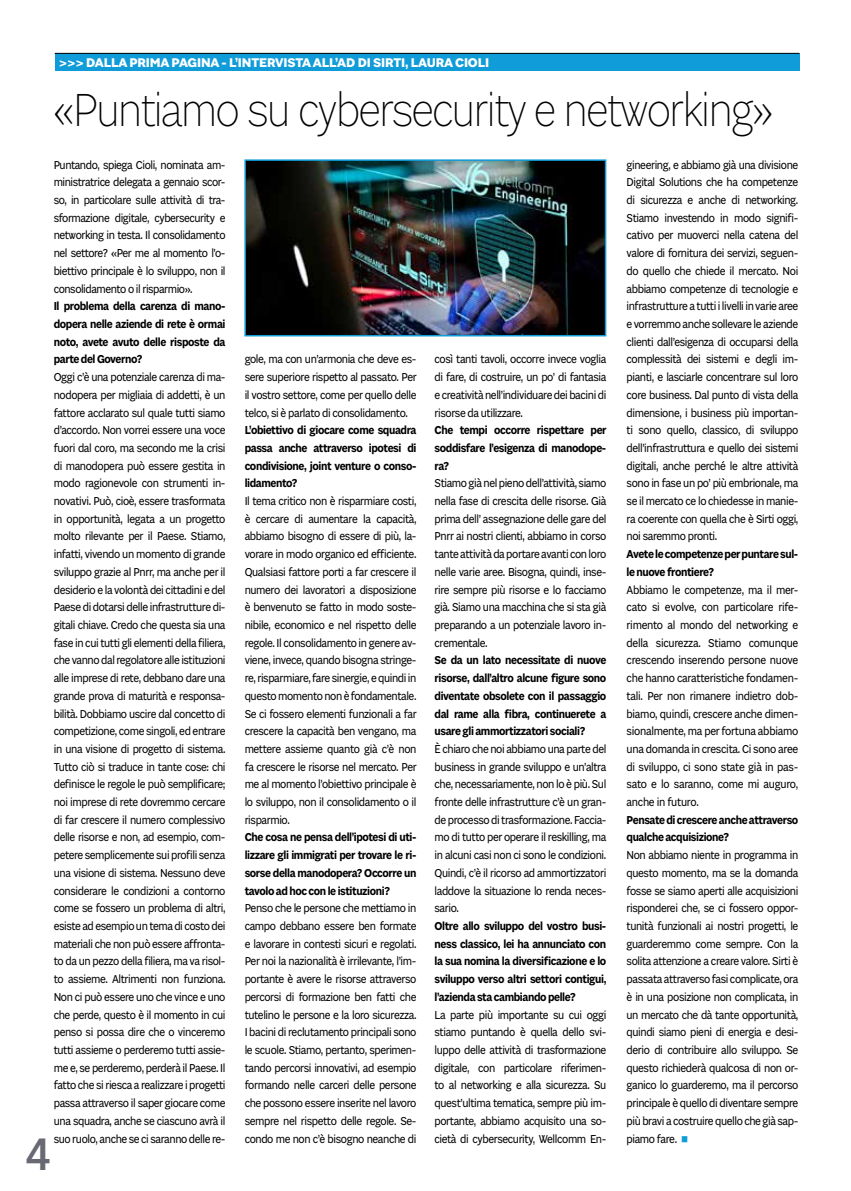
<style>
.page{position:relative;width:851px;height:1191px;background:#fff}
.page>*{position:absolute;margin:0;border:0;box-sizing:border-box;transform-origin:0 0}
.t1{font:300 49.5px "Sole 24 Sans Number";letter-spacing:-.045em;color:#000;scale:.9 1}
.t2{font:600 46.5px "Whitney";color:#686972;scale:.9 1}
.t3{font:700 13.5px "Sole 24 Sans Number";letter-spacing:-.01em;color:#fff}
.t4{font:12.3px/17.7px "Sole 24 Sans Number";letter-spacing:-.035em;color:#000;text-align:justify;scale:.9 1}
.t5{font:600 12.3px/17.7px "Sole 24 Sans Number";letter-spacing:-.035em;color:#000;text-align:justify;scale:.9 1}
.s1{color:#0f9cd8}
</style>
<div class="page">
<div style="left:55px;top:53px;width:744px;height:18px;background:#0f9cd8"></div>
<hr style="left:55px;top:53px;width:744px;height:1px;background:#000">
<img style="left:247px;top:162px;width:356px;height:171px">
<div style="left:244px;top:159px;width:362px;height:177px;border:2px solid #0f9cd8"></div>
<p class="t3" style="left:59px;top:54px;width:431px">&gt;&gt;&gt; DALLA PRIMA PAGINA - L’INTERVISTA ALL’AD DI SIRTI, LAURA CIOLI</p>
<h1 class="t1" style="left:53px;top:83px;width:801px">«Puntiamo su cybersecurity e networking»</h1>
<p class="t4" style="left:54px;top:156px;width:192px">Puntando, spiega Cioli, nominata am&shy;ministratrice delegata a gennaio scor&shy;so, in particolare sulle attività di tra&shy;sformazione digitale, cybersecurity e networking in testa. Il consolidamento nel settore? «Per me al momento l’o&shy;biettivo principale è lo sviluppo, non il consolidamento o il risparmio».</p>
<p class="t5" style="left:54px;top:298px;width:192px">Il problema della carenza di mano&shy;dopera nelle aziende di rete è ormai noto, avete avuto delle risposte da parte del Governo?</p>
<p class="t4" style="left:54px;top:368px;width:192px">Oggi c’è una potenziale carenza di ma&shy;nodopera per migliaia di addetti, è un fattore acclarato sul quale tutti siamo d’accordo. Non vorrei essere una voce fuori dal coro, ma secondo me la crisi di manodopera può essere gestita in modo ragionevole con strumenti in&shy;novativi. Può, cioè, essere trasformata in opportunità, legata a un progetto molto rilevante per il Paese. Stiamo, infatti, vivendo un momento di grande sviluppo grazie al Pnrr, ma anche per il desiderio e la volontà dei cittadini e del Paese di dotarsi delle infrastrutture di&shy;gitali chiave. Credo che questa sia una fase in cui tutti gli elementi della filiera, che vanno dal regolatore alle istituzioni alle imprese di rete, debbano dare una grande prova di maturità e responsa&shy;bilità. Dobbiamo uscire dal concetto di competizione, come singoli, ed entrare in una visione di progetto di sistema.<br>Tutto ciò si traduce in tante cose: chi definisce le regole le può semplificare; noi imprese di rete dovremmo cercare di far crescere il numero complessivo delle risorse e non, ad esempio, com&shy;petere semplicemente sui profili senza una visione di sistema. Nessuno deve considerare le condizioni a contorno come se fossero un problema di altri, esiste ad esempio un tema di costo dei materiali che non può essere affronta&shy;to da un pezzo della filiera, ma va risol&shy;to assieme. Altrimenti non funziona.<br>Non ci può essere uno che vince e uno che perde, questo è il momento in cui penso si possa dire che o vinceremo tutti assieme o perderemo tutti assie&shy;me e, se perderemo, perderà il Paese. Il fatto che si riesca a realizzare i progetti passa attraverso il saper giocare come una squadra, anche se ciascuno avrà il suo ruolo, anche se ci saranno delle re-</p>
<h2 class="t2" style="left:26px;top:1123px;width:29px">4</h2>
<p class="t4" style="left:245px;top:351px;width:193px">gole, ma con un’armonia che deve es&shy;sere superiore rispetto al passato. Per il vostro settore, come per quello delle telco, si è parlato di consolidamento.</p>
<p class="t5" style="left:245px;top:422px;width:192px">L’obiettivo di giocare come squadra passa anche attraverso ipotesi di condivisione, joint venture o conso&shy;lidamento?</p>
<p class="t4" style="left:245px;top:492px;width:193px">Il tema critico non è risparmiare costi, è cercare di aumentare la capacità, abbiamo bisogno di essere di più, la&shy;vorare in modo organico ed efficiente.<br>Qualsiasi fattore porti a far crescere il numero dei lavoratori a disposizione è benvenuto se fatto in modo soste&shy;nibile, economico e nel rispetto delle regole. Il consolidamento in genere av&shy;viene, invece, quando bisogna stringe&shy;re, risparmiare, fare sinergie, e quindi in questo momento non è fondamentale.<br>Se ci fossero elementi funzionali a far crescere la capacità ben vengano, ma mettere assieme quanto già c’è non fa crescere le risorse nel mercato. Per me al momento l’obiettivo principale è lo sviluppo, non il consolidamento o il risparmio.</p>
<p class="t5" style="left:245px;top:829px;width:192px">Che cosa ne pensa dell’ipotesi di uti&shy;lizzare gli immigrati per trovare le ri&shy;sorse della manodopera? Occorre un tavolo ad hoc con le istituzioni?</p>
<p class="t4" style="left:245px;top:899px;width:192px">Penso che le persone che mettiamo in campo debbano essere ben formate e lavorare in contesti sicuri e regolati.<br>Per noi la nazionalità è irrilevante, l’im&shy;portante è avere le risorse attraverso percorsi di formazione ben fatti che tutelino le persone e la loro sicurezza.<br>I bacini di reclutamento principali sono le scuole. Stiamo, pertanto, sperimen&shy;tando percorsi innovativi, ad esempio formando nelle carceri delle persone che possono essere inserite nel lavoro sempre nel rispetto delle regole. Se&shy;condo me non c’è bisogno neanche di</p>
<p class="t4" style="left:434px;top:351px;width:192px">così tanti tavoli, occorre invece voglia di fare, di costruire, un po’ di fantasia e creatività nell’individuare dei bacini di risorse da utilizzare.</p>
<p class="t5" style="left:434px;top:422px;width:193px">Che tempi occorre rispettare per soddisfare l’esigenza di manodope&shy;ra?</p>
<p class="t4" style="left:434px;top:475px;width:192px">Stiamo già nel pieno dell’attività, siamo nella fase di crescita delle risorse. Già prima dell’ assegnazione delle gare del Pnrr ai nostri clienti, abbiamo in corso tante attività da portare avanti con loro nelle varie aree. Bisogna, quindi, inse&shy;rire sempre più risorse e lo facciamo già. Siamo una macchina che si sta già preparando a un potenziale lavoro in&shy;crementale.</p>
<p class="t5" style="left:434px;top:652px;width:192px">Se da un lato necessitate di nuove risorse, dall’altro alcune figure sono diventate obsolete con il passaggio dal rame alla fibra, continuerete a usare gli ammortizzatori sociali?</p>
<p class="t4" style="left:434px;top:740px;width:192px">È chiaro che noi abbiamo una parte del business in grande sviluppo e un’altra che, necessariamente, non lo è più. Sul fronte delle infrastrutture c’è un gran&shy;de processo di trasformazione. Faccia&shy;mo di tutto per operare il reskilling, ma in alcuni casi non ci sono le condizioni.<br>Quindi, c’è il ricorso ad ammortizzatori laddove la situazione lo renda neces&shy;sario.</p>
<p class="t5" style="left:434px;top:917px;width:192px">Oltre allo sviluppo del vostro busi&shy;ness classico, lei ha annunciato con la sua nomina la diversificazione e lo sviluppo verso altri settori contigui, l’azienda sta cambiando pelle?</p>
<p class="t4" style="left:434px;top:1006px;width:192px">La parte più importante su cui oggi stiamo puntando è quella dello svi&shy;luppo delle attività di trasformazione digitale, con particolare riferimen&shy;to al networking e alla sicurezza. Su quest’ultima tematica, sempre più im&shy;portante, abbiamo acquisito una so&shy;cietà di cybersecurity, Wellcomm En-</p>
<p class="t4" style="left:626px;top:156px;width:192px">gineering, e abbiamo già una divisione Digital Solutions che ha competenze di sicurezza e anche di networking.<br>Stiamo investendo in modo signifi&shy;cativo per muoverci nella catena del valore di fornitura dei servizi, seguen&shy;do quello che chiede il mercato. Noi abbiamo competenze di tecnologie e infrastrutture a tutti i livelli in varie aree e vorremmo anche sollevare le aziende clienti dall’esigenza di occuparsi della complessità dei sistemi e degli im&shy;pianti, e lasciarle concentrare sul loro core business. Dal punto di vista della dimensione, i business più importan&shy;ti sono quello, classico, di sviluppo dell’infrastruttura e quello dei sistemi digitali, anche perché le altre attività sono in fase un po’ più embrionale, ma se il mercato ce lo chiedesse in manie&shy;ra coerente con quella che è Sirti oggi, noi saremmo pronti.</p>
<p class="t5" style="left:626px;top:546px;width:192px">Avete le competenze per puntare sul&shy;le nuove frontiere?</p>
<p class="t4" style="left:626px;top:581px;width:192px">Abbiamo le competenze, ma il mer&shy;cato si evolve, con particolare rife&shy;rimento al mondo del networking e della sicurezza. Stiamo comunque crescendo inserendo persone nuove che hanno caratteristiche fondamen&shy;tali. Per non rimanere indietro dob&shy;biamo, quindi, crescere anche dimen&shy;sionalmente, ma per fortuna abbiamo una domanda in crescita. Ci sono aree di sviluppo, ci sono state già in pas&shy;sato e lo saranno, come mi auguro, anche in futuro.</p>
<p class="t5" style="left:626px;top:811px;width:192px">Pensate di crescere anche attraverso qualche acquisizione?</p>
<p class="t4" style="left:626px;top:846px;width:192px">Non abbiamo niente in programma in questo momento, ma se la domanda fosse se siamo aperti alle acquisizioni risponderei che, se ci fossero oppor&shy;tunità funzionali ai nostri progetti, le guarderemmo come sempre. Con la solita attenzione a creare valore. Sirti è passata attraverso fasi complicate, ora è in una posizione non complicata, in un mercato che dà tante opportunità, quindi siamo pieni di energia e desi&shy;derio di contribuire allo sviluppo. Se questo richiederà qualcosa di non or&shy;ganico lo guarderemo, ma il percorso principale è quello di diventare sempre più bravi a costruire quello che già sap&shy;piamo fare. <span class="s1">■</span></p>
</div>
